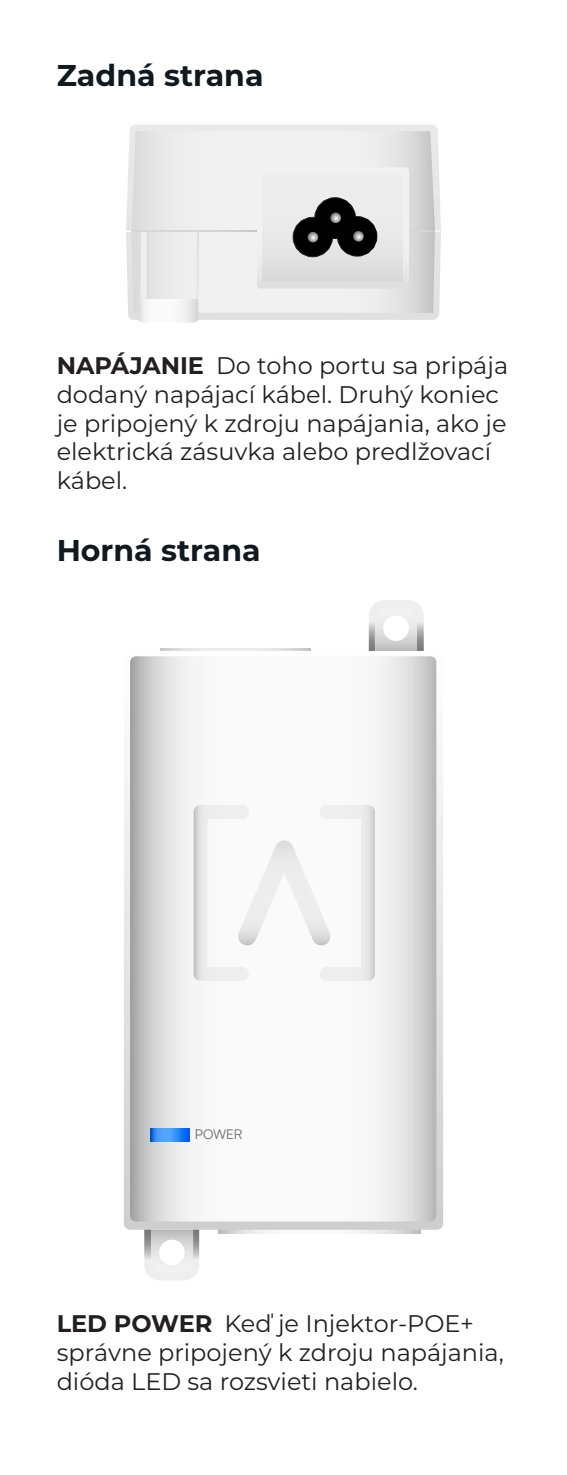
<style>
.page{position:relative;width:567px;height:1475px;background:#fff}
.page>*{position:absolute;margin:0;border:0;box-sizing:border-box;transform-origin:0 0}
.Heading_2{font:700 30px "Montserrat";color:#101820}
.Callout_Description{font:24px/28.8px "Montserrat";color:#231f20}
.t1{font:700 13.6px "Satoshi Variable";color:#6d6d6d}
.s1{font-weight:700}
</style>
<div class="page">
<svg style="left:126px;top:125px;width:315px;height:195px;background:#e7e7e7"></svg>
<svg style="left:131px;top:131px;width:304px;height:182px"></svg>
<svg style="left:138px;top:299px;width:60px;height:23px"></svg>
<div style="left:141px;top:232px;width:7px;height:67px;background:#eee"></div>
<div style="left:191px;top:232px;width:8px;height:67px;background:#eee"></div>
<hr style="left:131px;top:231px;width:126px;height:1px;background:#d6d6d6">
<svg style="left:257px;top:167px;width:178px;height:121px;background:#c1c1c1"></svg>
<svg style="left:218px;top:1229px;width:202px;height:4px"></svg>
<svg style="left:160px;top:648px;width:151px;height:3px"></svg>
<svg style="left:369px;top:600px;width:55px;height:51px"></svg>
<svg style="left:144px;top:1229px;width:55px;height:51px"></svg>
<svg style="left:124px;top:661px;width:319px;height:568px"></svg>
<svg style="left:130px;top:656px;width:306px;height:565px"></svg>
<svg style="left:194px;top:804px;width:181px;height:176px"></svg>
<svg style="left:151px;top:1128px;width:39px;height:13px"></svg>
<p class="Heading_2" style="left:57px;top:53px;width:208px">Zadná strana</p>
<p class="Callout_Description" style="left:57px;top:350px;width:453px"><span class="s1">NAPÁJANIE</span> Do toho portu sa pripája dodaný napájací kábel. Druhý koniec je pripojený k zdroju napájania, ako je elektrická zásuvka alebo predlžovací kábel.</p>
<p class="Heading_2" style="left:57px;top:529px;width:205px">Horná strana</p>
<p class="t1" style="left:195px;top:1123px;width:49px">POWER</p>
<p class="Callout_Description" style="left:57px;top:1307px;width:449px"><span class="s1">LED POWER</span> Keď je Injektor-POE+ správne pripojený k zdroju napájania, dióda LED sa rozsvieti nabielo.</p>
</div>
